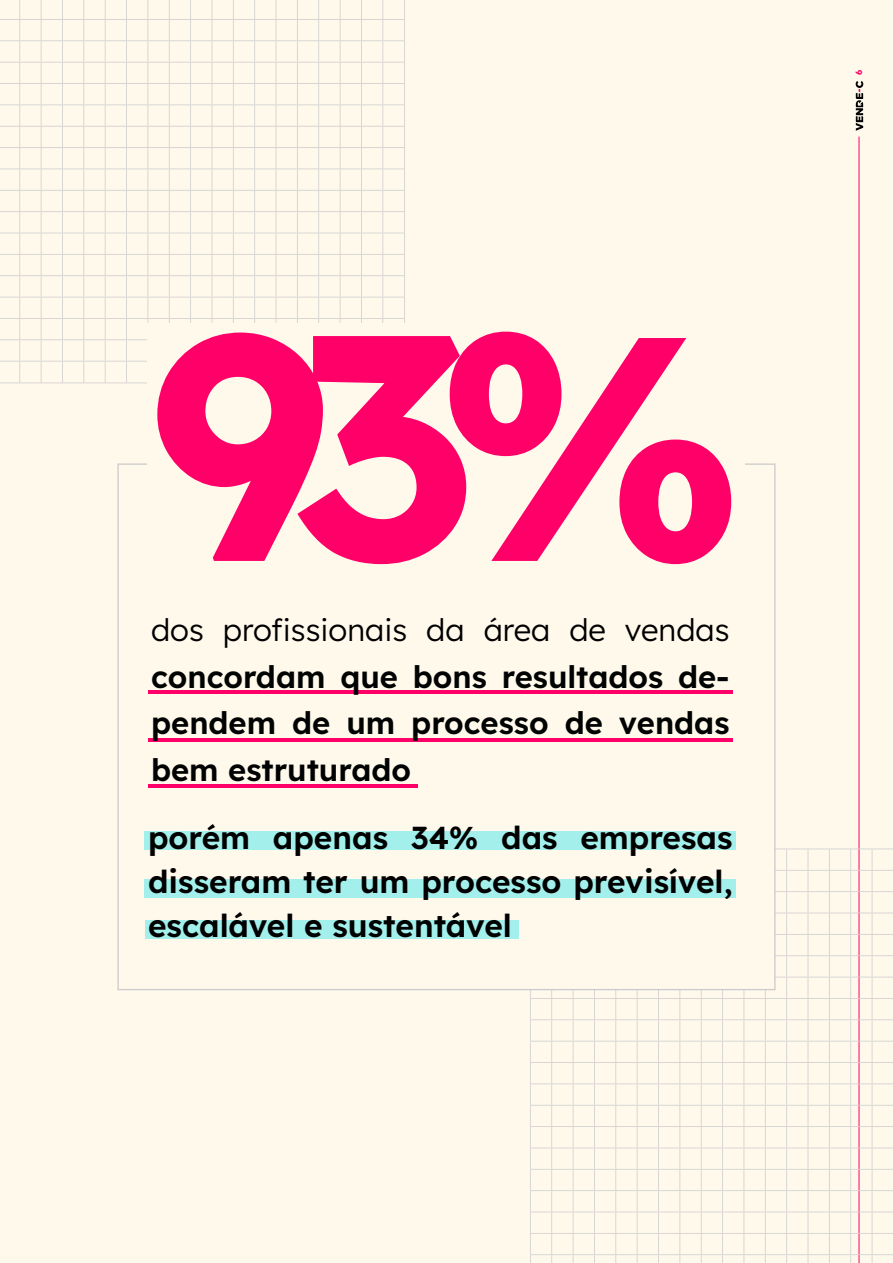
<style>
.page{position:relative;width:893px;height:1263px;background:#fff9ec}
.page>*{position:absolute;margin:0;border:0;box-sizing:border-box;transform-origin:0 0}
.t1{font:700 318.45px "Lexend";color:#ff0068}
.t2{font:600 31.5px/43.7px "Lexend";color:#000;text-align:justify}
.t3{font:600 30.9px/46.5px "Lexend";color:#010202;text-align:justify}
.t4{font:300 30.9px "Lexend";color:#000}
.t5{font:700 9px "Lexend";color:#ff0068}
</style>
<div class="page">
<hr style="left:859px;top:137px;width:1px;height:1126px;background:#ff0068">
<svg style="left:856px;top:81px;width:7px;height:50px"></svg>
<svg style="left:530px;top:848px;width:363px;height:415px"></svg>
<div style="left:117px;top:463px;width:658px;height:527px;background:#fff9ec;border:1px solid #ccc"></div>
<div style="left:145px;top:879px;width:591px;height:18px;background:#a3efeb"></div>
<div style="left:145px;top:831px;width:591px;height:18px;background:#a3efeb"></div>
<div style="left:145px;top:920px;width:373px;height:19px;background:#a3efeb"></div>
<hr style="left:148px;top:690px;width:585px;height:4px;background:#ff0068">
<hr style="left:148px;top:738px;width:585px;height:4px;background:#ff0068">
<hr style="left:148px;top:784px;width:269px;height:3px;background:#ff0068">
<svg style="left:0;top:0;width:405px;height:383px"></svg>
<div style="left:148px;top:323px;width:597px;height:245px;background:#fff9ec"></div>
<h1 class="t1" style="left:148px;top:217px;width:599px">93%</h1>
<p class="t4" style="left:151px;top:608px;width:580px">dos profissionais da área de vendas</p>
<p class="t3" style="left:151px;top:651px;width:580px">concordam que bons resultados de&shy;pendem de um processo de vendas bem estruturado</p>
<p class="t2" style="left:148px;top:814px;width:586px">porém apenas 34% das empresas disseram ter um processo previsível, escalável e sustentável</p>
<p class="t5" style="left:852px;top:75px;width:7px;rotate:-90deg">6</p>
</div>
